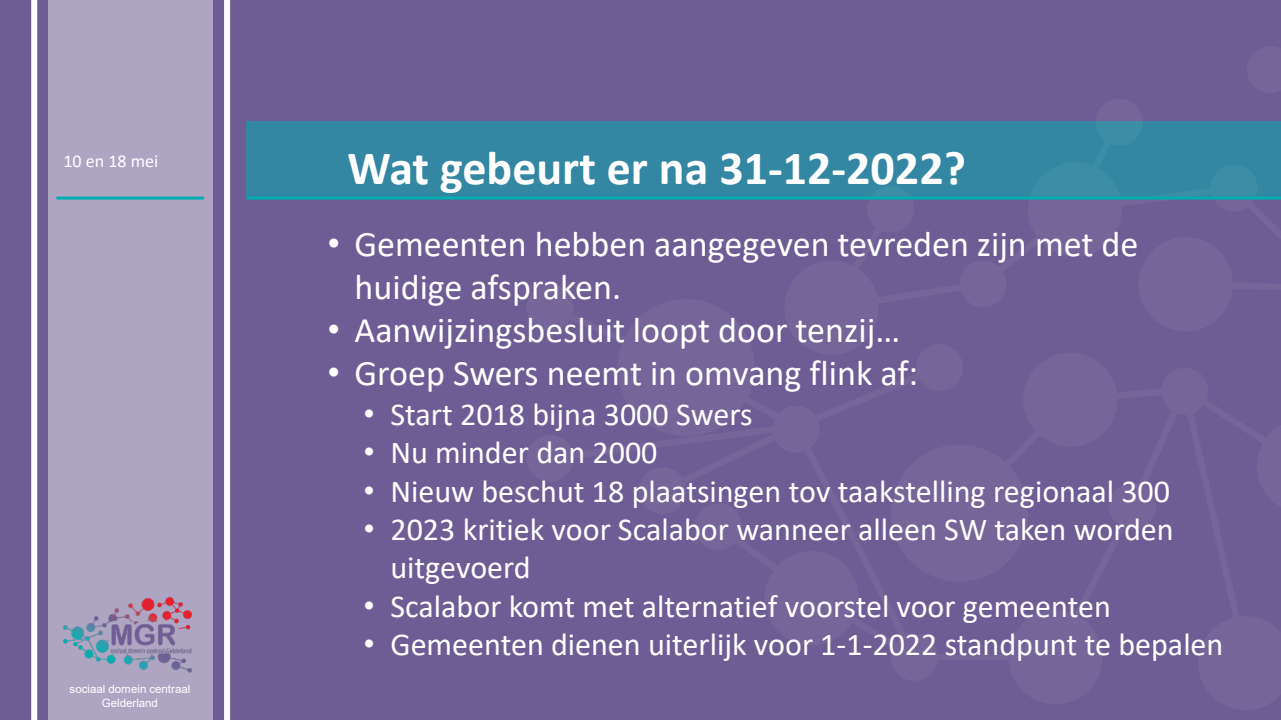
<style>
.page{position:relative;width:1281px;height:720px;background:#fff}
.page>*{position:absolute;margin:0;border:0;box-sizing:border-box;transform-origin:0 0}
.t1{font:700 48px "Calibri";color:#fff}
.t2{font:36px/43.2px "Calibri";color:#fff}
.t3{font:32px/38.4px "Calibri";color:#fff}
.t4{font:18px "Calibri";color:#fff}
.t5{font:11.5px/13.8px "Arial";letter-spacing:-.005em;color:#fff;text-align:center}
.s1{font-family:"Arial"}
</style>
<div class="page">
<div style="left:0;top:0;width:1280px;height:720px;background:#6e5d94"></div>
<svg style="left:31px;top:0;width:199px;height:720px"></svg>
<div style="left:247px;top:121px;width:1033px;height:77px;background:#3387a2"></div>
<div style="left:48px;top:0;width:164px;height:720px;background:#aea5c3"></div>
<hr style="left:56px;top:197px;width:148px;height:3px;background:#00adb0">
<hr style="left:247px;top:197px;width:1033px;height:3px;background:#00adb0">
<img style="left:63px;top:597px;width:129px;height:76px">
<p class="t4" style="left:63px;top:149px;width:96px">10 en 18 mei</p>
<p class="t5" style="left:70px;top:682px;width:122px">sociaal domein centraal<br>Gelderland</p>
<p class="t1" style="left:347px;top:134px;width:620px">Wat gebeurt er na 31-12-2022?</p>
<p class="t2" style="left:354px;top:221px;width:785px;text-indent:-27px"><span class="s1">•</span> Gemeenten hebben aangegeven tevreden zijn met de huidige afspraken.</p>
<p class="t2" style="left:327px;top:308px;width:574px"><span class="s1">•</span> Aanwijzingsbesluit loopt door tenzij…</p>
<p class="t2" style="left:327px;top:351px;width:592px"><span class="s1">•</span> Groep Swers neemt in omvang flink af:</p>
<p class="t3" style="left:363px;top:394px;width:390px"><span class="s1">•</span> Start 2018 bijna 3000 Swers</p>
<p class="t3" style="left:363px;top:433px;width:295px"><span class="s1">•</span> Nu minder dan 2000</p>
<p class="t3" style="left:363px;top:471px;width:808px"><span class="s1">•</span> Nieuw beschut 18 plaatsingen tov taakstelling regionaal 300</p>
<p class="t3" style="left:390px;top:509px;width:784px;text-indent:-27px"><span class="s1">•</span> 2023 kritiek voor Scalabor wanneer alleen SW taken worden uitgevoerd</p>
<p class="t3" style="left:363px;top:586px;width:748px"><span class="s1">•</span> Scalabor komt met alternatief voorstel voor gemeenten</p>
<p class="t3" style="left:363px;top:625px;width:861px"><span class="s1">•</span> Gemeenten dienen uiterlijk voor 1-1-2022 standpunt te bepalen</p>
</div>
